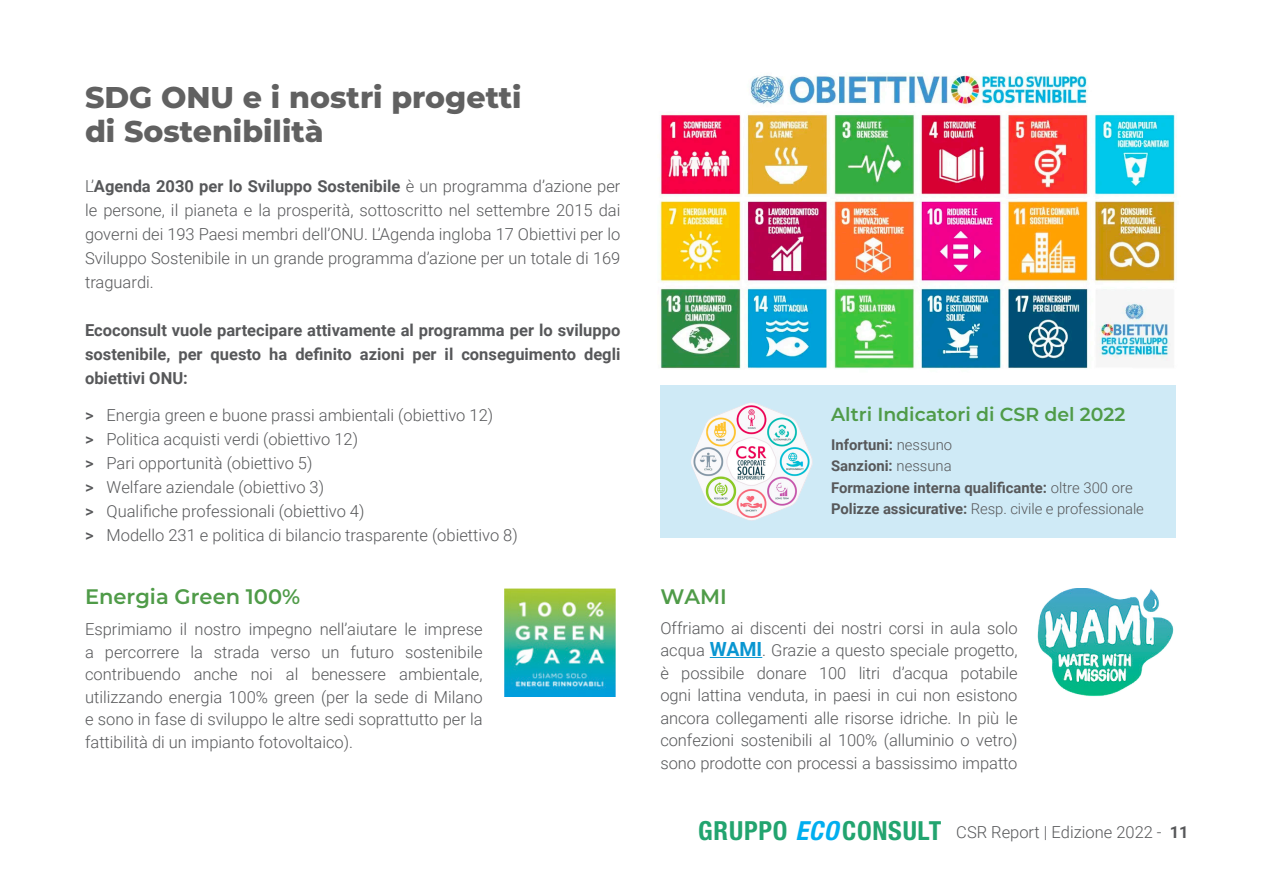
<style>
.page{position:relative;width:1263px;height:893px;background:#fff}
.page>*{position:absolute;margin:0;border:0;box-sizing:border-box;transform-origin:0 0}
.t1{font:800 30px "Montserrat";color:#616161}
.t2{font:600 21px "Montserrat";color:#4f9b48}
.t3{font:600 18.9px "Montserrat";color:#4f9b48}
.t4{font:300 16.5px/22.5px "Roboto";color:#57585a;text-align:justify}
.t5{font:700 16.5px/24px "Roboto";color:#57585a;text-align:justify}
.t6{font:700 14.85px "Roboto";color:#57585a}
.t7{font:300 14.85px "Roboto";letter-spacing:-.005em;color:#57585a}
.s1{font-weight:700}
.s2{font-weight:500}
.s3{font-weight:300}
.s4{font-weight:700;font-size:19.5px;color:#0a96d1}
.s5{font-family:"Helvetica Neue LT";font-weight:700;font-stretch:condensed;font-size:26.25px;color:#22a46f}
.s6{font-family:"Helvetica Neue LT";font-weight:700;font-style:italic;font-stretch:condensed;font-size:26.25px;color:#00aeef}
</style>
<div class="page">
<img style="left:659px;top:75px;width:518px;height:311px">
<hr style="left:710px;top:657px;width:52px;height:1px;background:#0a96d1">
<img style="left:505px;top:589px;width:110px;height:107px">
<img style="left:1037px;top:589px;width:137px;height:107px">
<div style="left:660px;top:386px;width:516px;height:152px;background:#cfeaf6"></div>
<svg style="left:691px;top:402px;width:122px;height:119px"></svg>
<p class="t1" style="left:85px;top:75px;width:438px">SDG ONU e i nostri progetti</p>
<p class="t1" style="left:85px;top:110px;width:240px">di Sostenibilità</p>
<p class="t4" style="left:85px;top:173px;width:537px;line-height:24px">L’<span class="s1">Agenda 2030 per lo Sviluppo Sostenibile</span> è un programma d’azione per le persone, il pianeta e la prosperità, sottoscritto nel settembre 2015 dai governi dei 193 Paesi membri dell’ONU. L’Agenda ingloba 17 Obiettivi per lo Sviluppo Sostenibile in un grande programma d’azione per un totale di 169 traguardi.</p>
<p class="t5" style="left:85px;top:317px;width:537px">Ecoconsult vuole partecipare attivamente al programma per lo sviluppo sostenibile, per questo ha definito azioni per il conseguimento degli obiettivi ONU:</p>
<p class="t4" style="left:85px;top:403px;width:410px"><span class="s2">&gt;</span> Energia green e buone prassi ambientali (obiettivo 12)</p>
<p class="t4" style="left:85px;top:427px;width:275px"><span class="s2">&gt;</span> Politica acquisti verdi (obiettivo 12)</p>
<p class="t4" style="left:85px;top:451px;width:229px"><span class="s2">&gt;</span> Pari opportunità (obiettivo 5)</p>
<p class="t4" style="left:85px;top:475px;width:241px"><span class="s2">&gt;</span> Welfare aziendale (obiettivo 3)</p>
<p class="t4" style="left:85px;top:499px;width:281px"><span class="s2">&gt;</span> Qualifiche professionali (obiettivo 4)</p>
<p class="t4" style="left:85px;top:523px;width:434px"><span class="s2">&gt;</span> Modello 231 e politica di bilancio trasparente (obiettivo 8)</p>
<p class="t2" style="left:85px;top:581px;width:217px">Energia Green 100%</p>
<p class="t4" style="left:85px;top:617px;width:399px">Esprimiamo il nostro impegno nell’aiutare le imprese a percorrere la strada verso un futuro sostenibile contribuendo anche noi al benessere ambientale, utilizzando energia 100% green (per la sede di Milano e sono in fase di sviluppo le altre sedi soprattutto per la fattibilità di un impianto fotovoltaico).</p>
<p class="t3" style="left:831px;top:401px;width:296px">Altri Indicatori di CSR del 2022</p>
<p class="t6" style="left:831px;top:434px;width:123px">Infortuni: <span class="s3">nessuno</span></p>
<p class="t6" style="left:831px;top:455px;width:122px">Sanzioni: <span class="s3">nessuna</span></p>
<p class="t6" style="left:831px;top:477px;width:303px">Formazione interna qualificante: <span class="s3">oltre 300 ore</span></p>
<p class="t7" style="left:831px;top:499px;width:314px"><span class="s1">Polizze assicurative:</span> Resp. civile e professionale</p>
<p class="t2" style="left:660px;top:581px;width:68px">WAMI</p>
<p class="t4" style="left:660px;top:616px;width:359px">Offriamo ai discenti dei nostri corsi in aula solo acqua <span class="s4">WAMI</span>. Grazie a questo speciale progetto, è possibile donare 100 litri d’acqua potabile ogni lattina venduta, in paesi in cui non esistono ancora collegamenti alle risorse idriche. In più le confezioni sostenibili al 100% (alluminio o vetro) sono prodotte con processi a bassissimo impatto</p>
<p class="t4" style="left:698px;top:821px;width:492px"><span class="s5">GRUPPO</span> <span class="s6">ECO</span><span class="s5">CONSULT</span> CSR Report | Edizione 2022 - <span class="s1">11</span></p>
</div>
